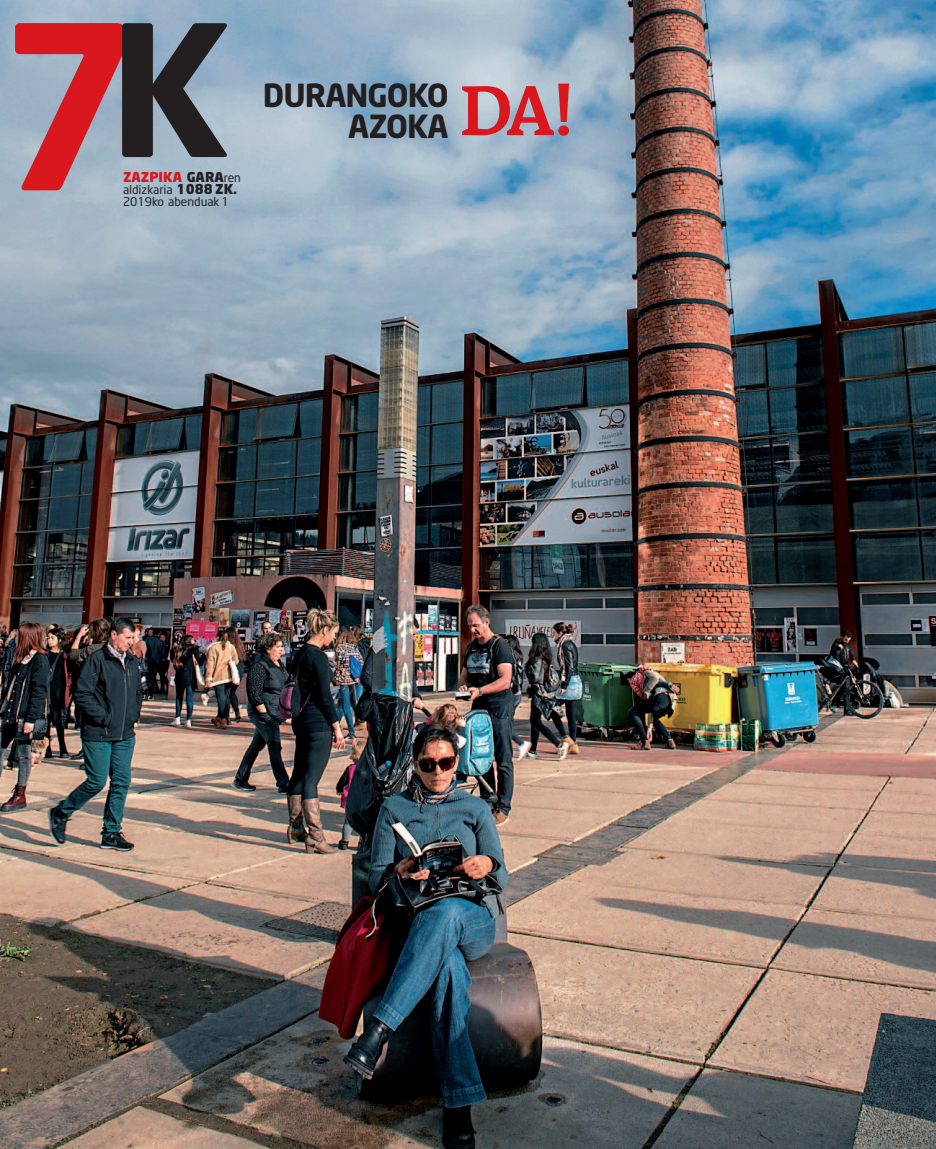
<style>
.page{position:relative;width:936px;height:1149px;background:#fff}
.page>*{position:absolute;margin:0;border:0;box-sizing:border-box;transform-origin:0 0}
.t1{font:700 225px "Neo Sans";color:#d8171f}
.t2{font:700 72px "The Antiqua B7";color:#d8171f}
.t3{font:700 31.5px/31.5px "Neo Sans";letter-spacing:-.03em;color:#231f20;text-align:right}
.t4{font:900 13.5px "Neo Sans";color:#d8171f}
.t5{font:12px/12px "Neo Sans";color:#231f20}
.s1{font-size:180px;color:#231f20}
.s2{color:#231f20}
.s3{font-weight:400;font-size:12px;color:#231f20}
.s4{font-weight:900;font-size:13.5px}
</style>
<div class="page">
<img style="left:0;top:0;width:935px;height:1148px">
<h1 class="t1" style="left:-3px;top:18px;width:236px">7<span class="s1">K</span></h1>
<p class="t4" style="left:123px;top:172px;width:119px">ZAZPIKA <span class="s2">GARA</span><span class="s3">ren</span></p>
<p class="t5" style="left:123px;top:185px;width:116px">aldizkaria <span class="s4">1088 ZK.<br></span>2019ko abenduak 1</p>
<h3 class="t3" style="left:263px;top:82px;width:187px">DURANGOKO<br>AZOKA</h3>
<h2 class="t2" style="left:460px;top:86px;width:116px">DA!</h2>
</div>
